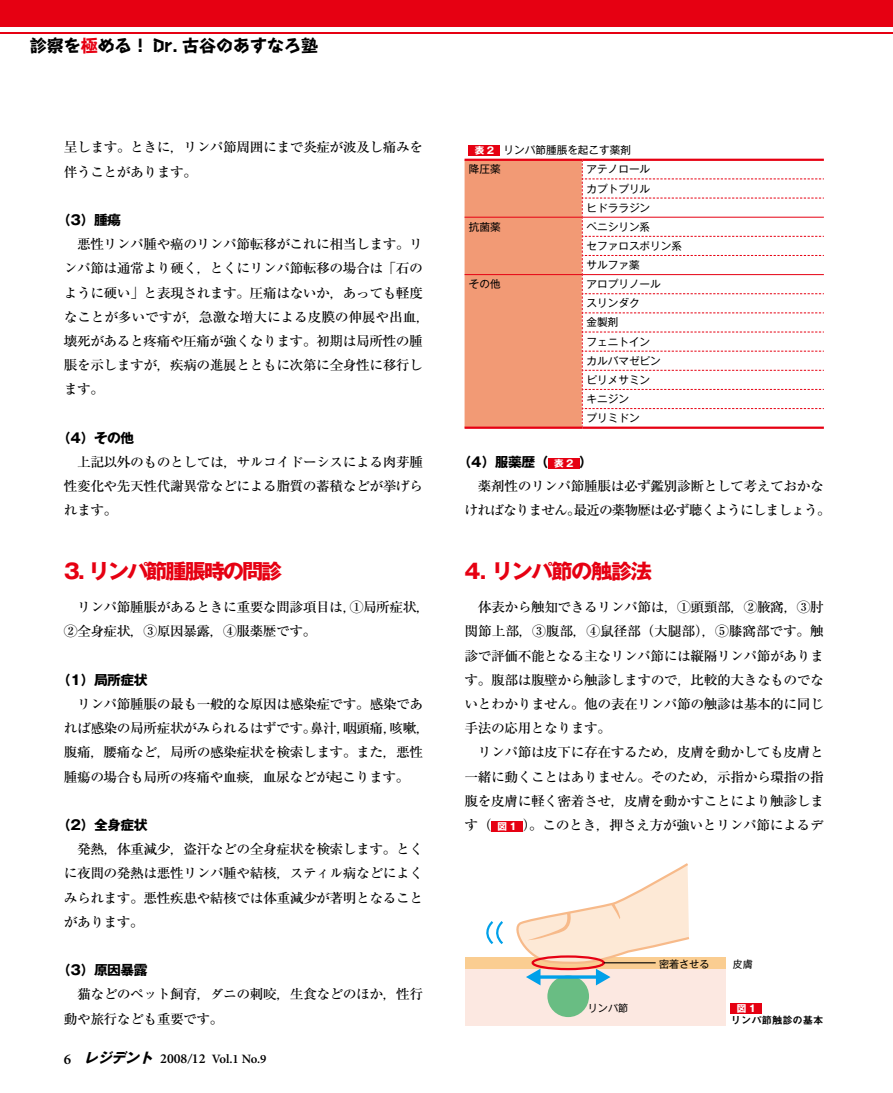
<style>
.page{position:relative;width:893px;height:1093px;background:#fff}
.page>*{position:absolute;margin:0;border:0;box-sizing:border-box;transform-origin:0 0}
.t1{font:700 20.55px "Gothic MB101 Pro";letter-spacing:-.1em;color:#e60012}
.t2{font:700 20.55px "Gothic MB101 Pro";letter-spacing:-.065em;color:#e60012}
.t3{font:700 16.95px "Take Std";color:#000}
.t4{font:500 13.35px/24.2px "Ryumin Pro";letter-spacing:-.04em;color:#000}
.t5{font:700 13.35px "Gothic MB101 Pro";letter-spacing:-.04em;color:#000}
.t6{font:600 12.75px "Minion Pro";color:#000}
.t7{font:10.65px/19.2px "Gothic MB101 Pro";color:#000}
.t8{font:10.35px "Midashi Go Pro MB31";color:#000}
.t9{font:10.05px "Gothic MB101 Pro Regular 90 pv RKSJ H";color:#000}
.t10{font:700 9.6px "Gothic MB101 Pro";color:#fff}
.s1{color:#e60012}
.s2{font-size:9.6px;color:#fff}
.s3{font-weight:700;font-size:9.6px;color:#fff}
.s4{font-size:14.85px}
.s5{font-family:"Gothic MB101 Pro";font-weight:700;font-style:italic;font-size:13.8px}
.s6{font-size:13.8px}
.s7{font-style:italic;font-size:13.8px}
.s8{font-family:"Gothic MB101 Pro";font-weight:700;font-size:9.6px;color:#fff}
</style>
<div class="page">
<div style="left:0;top:0;width:893px;height:26px;background:#e60012"></div>
<hr style="left:0;top:32px;width:893px;height:1px;background:#e60012">
<div style="left:548px;top:458px;width:31px;height:11px;background:#e60012"></div>
<div style="left:491px;top:821px;width:32px;height:10px;background:#e60012"></div>
<hr style="left:465px;top:159px;width:117px;height:2px;background:#e60012">
<hr style="left:582px;top:159px;width:242px;height:2px;background:#e60012">
<hr style="left:465px;top:426px;width:117px;height:3px;background:#e60012">
<svg style="left:465px;top:160px;width:359px;height:267px"></svg>
<hr style="left:582px;top:426px;width:242px;height:3px;background:#e60012">
<div style="left:469px;top:145px;width:31px;height:10px;background:#e60012"></div>
<div style="left:465px;top:958px;width:260px;height:67px;background:#fce8e1"></div>
<div style="left:465px;top:958px;width:260px;height:11px;background:#facd91"></div>
<div style="left:547px;top:975px;width:42px;height:42px;background:#69bd83;border-radius:50%"></div>
<svg style="left:481px;top:863px;width:210px;height:122px"></svg>
<div style="left:532px;top:955px;width:73px;height:15px;border:2px solid #e60012;border-radius:50%"></div>
<hr style="left:604px;top:962px;width:52px;height:1px;background:#000">
<div style="left:731px;top:1003px;width:31px;height:10px;background:#e60012"></div>
<p class="t3" style="left:30px;top:32px;width:290px">診察を<span class="s1">極</span>める！ Dr. 古谷のあすなろ塾</p>
<p class="t4" style="left:64px;top:134px;width:361px">呈します。ときに，リンパ節周囲にまで炎症が波及し痛みを伴うことがあります。</p>
<p class="t5" style="left:57px;top:209px;width:66px">（3）腫瘍</p>
<p class="t4" style="left:64px;top:231px;width:368px">　悪性リンパ腫や癌のリンパ節転移がこれに相当します。リンパ節は通常より硬く，とくにリンパ節転移の場合は「石のように硬い」と表現されます。圧痛はないか，あっても軽度なことが多いですが，急激な増大による皮膜の伸展や出血，壊死があると疼痛や圧痛が強くなります。初期は局所性の腫脹を示しますが，疾病の進展とともに次第に全身性に移行します。</p>
<p class="t5" style="left:57px;top:427px;width:79px">（4）その他</p>
<p class="t4" style="left:64px;top:449px;width:361px;text-align:justify">　上記以外のものとしては，サルコイドーシスによる肉芽腫性変化や先天性代謝異常などによる脂質の蓄積などが挙げられます。</p>
<p class="t5" style="left:458px;top:451px;width:137px">（4）服薬歴（<span class="s2">表2</span> ）</p>
<p class="t7" style="left:469px;top:139px;width:164px;text-indent:6px"><span class="s3">表 2</span> リンパ節腫脹を起こす薬剤降圧薬</p>
<p class="t7" style="left:586px;top:158px;width:65px;text-align:justify">アテノロールカプトプリルヒドララジン</p>
<p class="t7" style="left:469px;top:216px;width:33px">抗菌薬</p>
<p class="t7" style="left:586px;top:216px;width:97px">ペニシリン系<br>セファロスポリン系サルファ薬</p>
<p class="t7" style="left:469px;top:273px;width:33px">その他</p>
<p class="t7" style="left:586px;top:273px;width:76px">アロプリノールスリンダク<br>金製剤<br>フェニトインカルバマゼピンピリメサミンキニジン<br>プリミドン</p>
<p class="t4" style="left:465px;top:473px;width:368px">　薬剤性のリンパ節腫脹は必ず鑑別診断として考えておかなければなりません。最近の薬物歴は必ず聴くようにしましょう。</p>
<h1 class="t1" style="left:64px;top:554px;width:220px">3. リンパ節腫脹時の問診</h1>
<p class="t4" style="left:64px;top:594px;width:368px">　リンパ節腫脹があるときに重要な問診項目は，①局所症状，<br>②全身症状，③原因暴露，④服薬歴です。</p>
<p class="t5" style="left:57px;top:669px;width:92px">（1）局所症状</p>
<p class="t4" style="left:64px;top:691px;width:368px">　リンパ節腫脹の最も一般的な原因は感染症です。感染であれば感染の局所症状がみられるはずです。鼻汁，咽頭痛，咳嗽，腹痛，腰痛など，局所の感染症状を検索します。また，悪性腫瘍の場合も局所の疼痛や血痰，血尿などが起こります。</p>
<p class="t5" style="left:57px;top:814px;width:92px">（2）全身症状</p>
<p class="t4" style="left:64px;top:836px;width:361px;text-align:justify">　発熱，体重減少，盗汗などの全身症状を検索します。とくに夜間の発熱は悪性リンパ腫や結核，スティル病などによくみられます。悪性疾患や結核では体重減少が著明となることがあります。</p>
<p class="t5" style="left:57px;top:959px;width:92px">（3）原因暴露</p>
<p class="t4" style="left:64px;top:981px;width:361px">　猫などのペット飼育，ダニの刺咬，生食などのほか，性行動や旅行なども重要です。</p>
<p class="t6" style="left:64px;top:1050px;width:204px"><span class="s4">6</span> <span class="s5">レジデント</span> <span class="s6">2008</span><span class="s7">/</span><span class="s6">12</span> Vol.1 No.9</p>
<h1 class="t2" style="left:465px;top:554px;width:189px">4. リンパ節の触診法</h1>
<p class="t4" style="left:465px;top:594px;width:361px">　体表から触知できるリンパ節は，①頭頸部，②腋窩，③肘関節上部，③腹部，④鼠径部（大腿部），⑤膝窩部です。触診で評価不能となる主なリンパ節には縦隔リンパ節があります。腹部は腹壁から触診しますので，比較的大きなものでないとわかりません。他の表在リンパ節の触診は基本的に同じ手法の応用となります。<br>　リンパ節は皮下に存在するため，皮膚を動かしても皮膚と一緒に動くことはありません。そのため，示指から環指の指腹を皮膚に軽く密着させ，皮膚を動かすことにより触診します（ <span class="s8">図 1</span> ）。このとき，押さえ方が強いとリンパ節によるデ</p>
<p class="t9" style="left:588px;top:999px;width:42px">リンパ節</p>
<p class="t9" style="left:659px;top:955px;width:52px">密着させる</p>
<p class="t9" style="left:733px;top:955px;width:22px">皮膚</p>
<p class="t10" style="left:737px;top:1000px;width:21px">図 1</p>
<p class="t8" style="left:731px;top:1011px;width:94px">リンパ節触診の基本</p>
</div>
